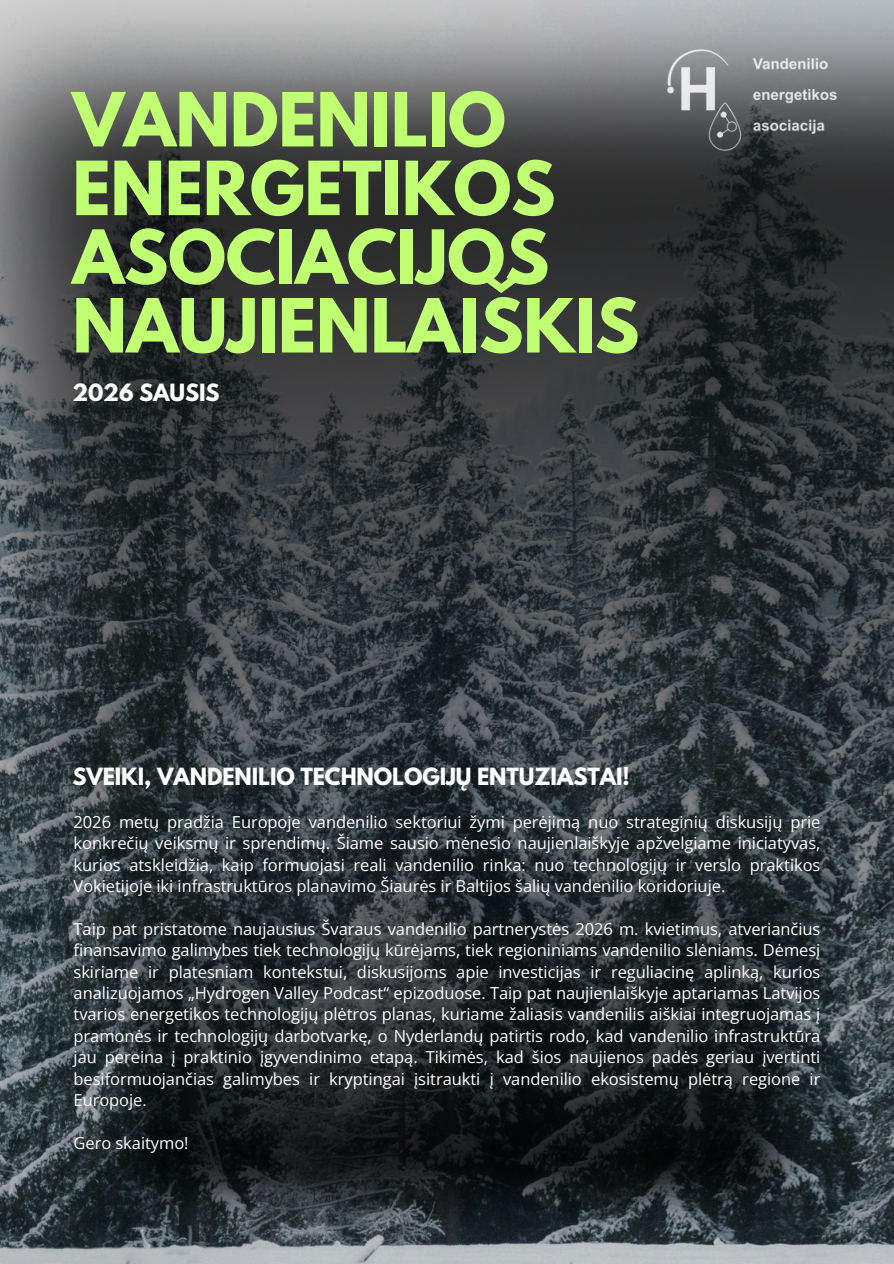
<style>
.page{position:relative;width:894px;height:1264px;background:#fff}
.page>*{position:absolute;margin:0;border:0;box-sizing:border-box;transform-origin:0 0}
.t1{font:700 66px/68.7px "League Spartan";letter-spacing:-.005em;color:#c1ff72}
.t2{font:700 21px "League Spartan";letter-spacing:-.005em;color:#fff}
.t3{font:16.5px/21.5px "Open Sans";letter-spacing:-.005em;color:#fff;text-align:justify}
</style>
<div class="page">
<img style="left:0;top:0;width:893px;height:1263px">
<img style="left:660px;top:36px;width:183px;height:155px">
<img style="left:89px;top:748px;width:738px;height:493px">
<h1 class="t1" style="left:72px;top:94px;width:568px">VANDENILIO<br>ENERGETIKOS<br>ASOCIACIJOS<br>NAUJIENLAIŠKIS</h1>
<p class="t2" style="left:72px;top:382px;width:149px">2026 SAUSIS</p>
<p class="t2" style="left:72px;top:766px;width:559px">SVEIKI, VANDENILIO TECHNOLOGIJŲ ENTUZIASTAI!</p>
<p class="t3" style="left:74px;top:810px;width:748px">2026 metų pradžia Europoje vandenilio sektoriui žymi perėjimą nuo strateginių diskusijų prie konkrečių veiksmų ir sprendimų. Šiame sausio mėnesio naujienlaiškyje apžvelgiame iniciatyvas, kurios atskleidžia, kaip formuojasi reali vandenilio rinka: nuo technologijų ir verslo praktikos Vokietijoje iki infrastruktūros planavimo Šiaurės ir Baltijos šalių vandenilio koridoriuje.</p>
<p class="t3" style="left:74px;top:917px;width:748px">Taip pat pristatome naujausius Švaraus vandenilio partnerystės 2026 m. kvietimus, atveriančius finansavimo galimybes tiek technologijų kūrėjams, tiek regioniniams vandenilio slėniams. Dėmesį skiriame ir platesniam kontekstui, diskusijoms apie investicijas ir reguliacinę aplinką, kurios analizuojamos „Hydrogen Valley Podcast“ epizoduose. Taip pat naujienlaiškyje aptariamas Latvijos tvarios energetikos technologijų plėtros planas, kuriame žaliasis vandenilis aiškiai integruojamas į pramonės ir technologijų darbotvarkę, o Nyderlandų patirtis rodo, kad vandenilio infrastruktūra jau pereina į praktinio įgyvendinimo etapą. Tikimės, kad šios naujienos padės geriau įvertinti besiformuojančias galimybes ir kryptingai įsitraukti į vandenilio ekosistemų plėtrą regione ir Europoje.</p>
<p class="t3" style="left:74px;top:1131px;width:116px">Gero skaitymo!</p>
</div>
